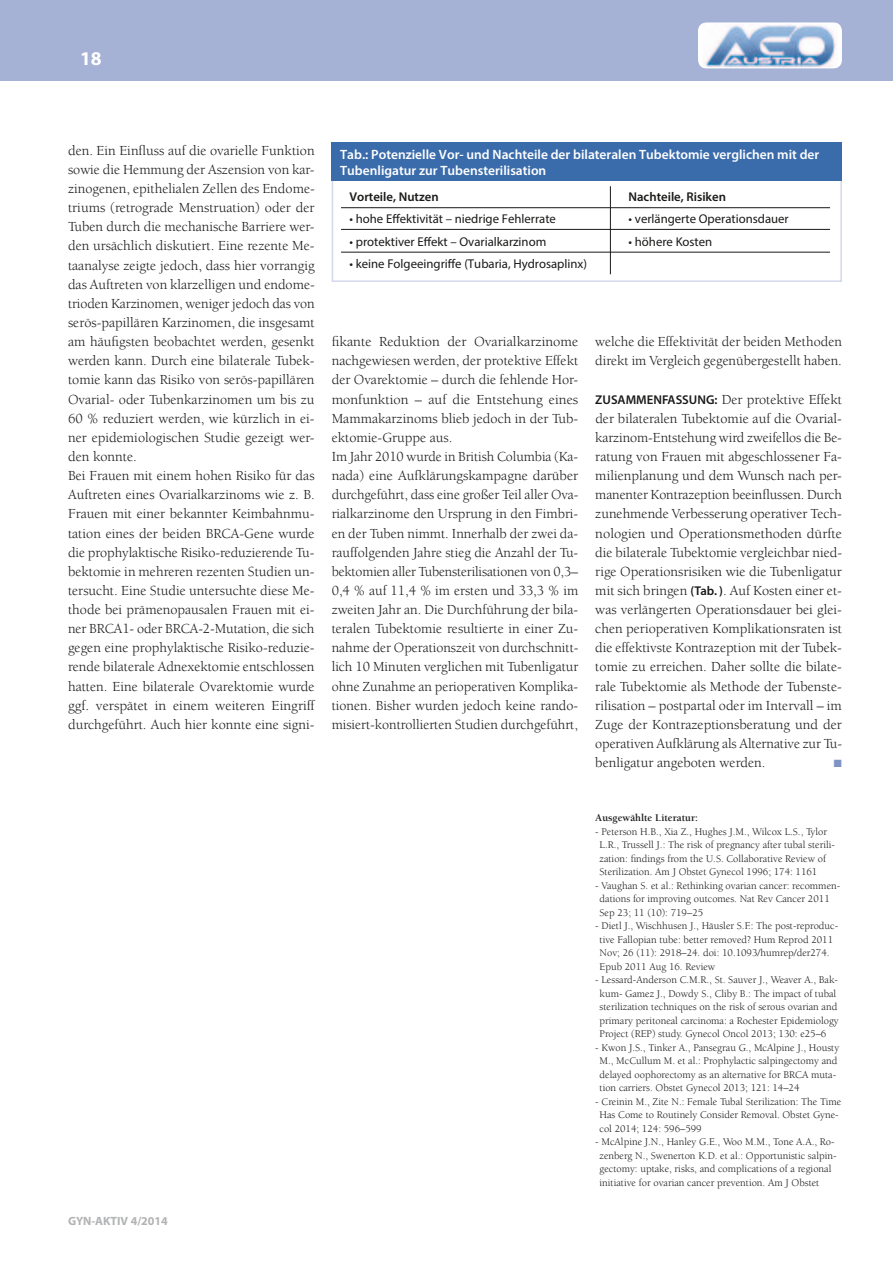
<style>
.page{position:relative;width:893px;height:1263px;background:#fff}
.page>*{position:absolute;margin:0;border:0;box-sizing:border-box;transform-origin:0 0}
.t1{font:700 19.5px "Myriad Pro";color:#fff}
.t2{font:14.25px/19.2px "Berkeley";color:#1a1918}
.t3{font:600 13.5px/16.2px "Myriad Pro";color:#fff}
.t4{font:12.75px "Myriad Pro";color:#1a1918}
.t5{font:600 12.75px "Myriad Pro";color:#1a1918}
.t6{font:700 12px "Myriad Pro";color:#b2b3b4}
.t7{font:10.5px/13.5px "Berkeley";color:#1a1918}
.t8{font:700 10.5px "Berkeley";color:#1a1918}
.t9{font:10.5px "Zapf Dingbats ITC";color:#7d94c4}
.s1{color:#b2b3b4}
.s2{font-family:"Myriad Pro";font-weight:600;font-size:12.75px}
</style>
<div class="page">
<div style="left:0;top:0;width:893px;height:81px;background:#a5b2d6"></div>
<div style="left:698px;top:22px;width:144px;height:46px;background:#fff;border-radius:9px"></div>
<img style="left:704px;top:25px;width:132px;height:42px">
<div style="left:332px;top:151px;width:510px;height:131px;border:2px solid #d3d8ec"></div>
<div style="left:332px;top:142px;width:510px;height:39px;background:#3a6cab"></div>
<hr style="left:341px;top:207px;width:489px;height:1px;background:#1a1918">
<hr style="left:341px;top:229px;width:489px;height:1px;background:#1a1918">
<hr style="left:341px;top:252px;width:489px;height:1px;background:#1a1918">
<hr style="left:610px;top:186px;width:1px;height:88px;background:#1a1918">
<h1 class="t1" style="left:80px;top:46px;width:26px">18<span class="s1">18</span></h1>
<p class="t2" style="left:68px;top:141px;width:248px">den. Ein Einfluss auf die ovarielle Funktion sowie die Hemmung der Aszension von kar&shy;zinogenen, epithelialen Zellen des Endome&shy;triums (retrograde Menstruation) oder der Tuben durch die mechanische Barriere wer&shy;den ursächlich diskutiert. Eine rezente Me&shy;taanalyse zeigte jedoch, dass hier vorrangig das Auftreten von klarzelligen und endome&shy;trioden Karzinomen, weniger jedoch das von serös-papillären Karzinomen, die insgesamt am häufigsten beobachtet werden, gesenkt werden kann. Durch eine bilaterale Tubek&shy;tomie kann das Risiko von serös-papillären Ovarial- oder Tubenkarzinomen um bis zu 60 % reduziert werden, wie kürzlich in ei&shy;ner epidemiologischen Studie gezeigt wer&shy;den konnte.<br>Bei Frauen mit einem hohen Risiko für das Auftreten eines Ovarialkarzinoms wie z. B.<br>Frauen mit einer bekannter Keimbahnmu&shy;tation eines der beiden BRCA-Gene wurde die prophylaktische Risiko-reduzierende Tu&shy;bektomie in mehreren rezenten Studien un&shy;tersucht. Eine Studie untersuchte diese Me&shy;thode bei prämenopausalen Frauen mit ei&shy;ner BRCA1- oder BRCA-2-Mutation, die sich gegen eine prophylaktische Risiko-reduzie&shy;rende bilaterale Adnexektomie entschlossen hatten. Eine bilaterale Ovarektomie wurde ggf. verspätet in einem weiteren Eingriff durchgeführt. Auch hier konnte eine signi-</p>
<p class="t3" style="left:340px;top:146px;width:481px">Tab.: Potenzielle Vor- und Nachteile der bilateralen Tubektomie verglichen mit der<br>Tubenligatur zur Tubensterilisation</p>
<p class="t5" style="left:350px;top:188px;width:91px">Vorteile, Nutzen</p>
<p class="t5" style="left:629px;top:188px;width:99px">Nachteile, Risiken</p>
<p class="t4" style="left:350px;top:211px;width:208px">• hohe Effektivität – niedrige Fehlerrate</p>
<p class="t4" style="left:629px;top:211px;width:162px">• verlängerte Operationsdauer</p>
<p class="t4" style="left:350px;top:233px;width:198px">• protektiver Effekt – Ovarialkarzinom</p>
<p class="t4" style="left:629px;top:233px;width:85px">• höhere Kosten</p>
<p class="t4" style="left:350px;top:256px;width:239px">• keine Folgeeingriffe (Tubaria, Hydrosaplinx)</p>
<p class="t2" style="left:332px;top:332px;width:248px">fikante Reduktion der Ovarialkarzinome nachgewiesen werden, der protektive Effekt der Ovarektomie – durch die fehlende Hor&shy;monfunktion – auf die Entstehung eines Mammakarzinoms blieb jedoch in der Tub&shy;ektomie-Gruppe aus.<br>Im Jahr 2010 wurde in British Columbia (Ka&shy;nada) eine Aufklärungskampagne darüber durchgeführt, dass eine großer Teil aller Ova&shy;rialkarzinome den Ursprung in den Fimbri&shy;en der Tuben nimmt. Innerhalb der zwei da&shy;rauffolgenden Jahre stieg die Anzahl der Tu&shy;bektomien aller Tubensterilisationen von 0,3– 0,4 % auf 11,4 % im ersten und 33,3 % im zweiten Jahr an. Die Durchführung der bila&shy;teralen Tubektomie resultierte in einer Zu&shy;nahme der Operationszeit von durchschnitt&shy;lich 10 Minuten verglichen mit Tubenligatur ohne Zunahme an perioperativen Komplika&shy;tionen. Bisher wurden jedoch keine rando&shy;misiert-kontrollierten Studien durchgeführt,</p>
<p class="t2" style="left:595px;top:332px;width:248px">welche die Effektivität der beiden Methoden direkt im Vergleich gegenübergestellt haben.</p>
<p class="t2" style="left:595px;top:390px;width:248px;text-align:justify"><span class="s2">ZUSAMMENFASSUNG:</span> Der protektive Effekt der bilateralen Tubektomie auf die Ovarial&shy;karzinom-Entstehung wird zweifellos die Be&shy;ratung von Frauen mit abgeschlossener Fa&shy;milienplanung und dem Wunsch nach per&shy;manenter Kontrazeption beeinflussen. Durch zunehmende Verbesserung operativer Tech&shy;nologien und Operationsmethoden dürfte die bilaterale Tubektomie vergleichbar nied&shy;rige Operationsrisiken wie die Tubenligatur mit sich bringen <span class="s2">(Tab. )</span>. Auf Kosten einer et&shy;was verlängerten Operationsdauer bei glei&shy;chen perioperativen Komplikationsraten ist die effektivste Kontrazeption mit der Tubek&shy;tomie zu erreichen. Daher sollte die bilate&shy;rale Tubektomie als Methode der Tubenste&shy;rilisation – postpartal oder im Intervall – im Zuge der Kontrazeptionsberatung und der operativen Aufklärung als Alternative zur Tu&shy;benligatur angeboten werden.</p>
<p class="t9" style="left:834px;top:759px;width:9px">■</p>
<p class="t6" style="left:68px;top:1213px;width:101px">GYN-AKTIV 4/2014</p>
<p class="t8" style="left:595px;top:812px;width:104px">Ausgewählte Literatur:</p>
<p class="t7" style="left:600px;top:825px;width:237px;text-indent:-4px">- Peterson H.B., Xia Z., Hughes J.M., Wilcox L.S., Tylor L.R., Trussell J.: The risk of pregnancy after tubal sterili&shy;zation: findings from the U.S. Collaborative Review of Sterilization. Am J Obstet Gynecol 1996; 174: 1161</p>
<p class="t7" style="left:600px;top:879px;width:242px;text-indent:-4px">- Vaughan S. et al.: Rethinking ovarian cancer: recommen&shy;dations for improving outcomes. Nat Rev Cancer 2011<br>Sep 23; 11 (10): 719–25</p>
<p class="t7" style="left:600px;top:919px;width:240px;text-indent:-4px">- Dietl J., Wischhusen J., Häusler S.F.: The post-reproduc&shy;tive Fallopian tube: better removed? Hum Reprod 2011<br>Nov; 26 (11): 2918–24. doi: 10.1093/humrep/der274.<br>Epub 2011 Aug 16. Review</p>
<p class="t7" style="left:600px;top:973px;width:241px;text-indent:-4px">- Lessard-Anderson C.M.R., St. Sauver J., Weaver A., Bak&shy;kum- Gamez J., Dowdy S., Cliby B.: The impact of tubal sterilization techniques on the risk of serous ovarian and primary peritoneal carcinoma: a Rochester Epidemiology Project (REP) study. Gynecol Oncol 2013; 130: e25–6</p>
<p class="t7" style="left:600px;top:1041px;width:241px;text-indent:-4px">- Kwon J.S., Tinker A., Pansegrau G., McAlpine J., Housty M., McCullum M. et al.: Prophylactic salpingectomy and delayed oophorectomy as an alternative for BRCA muta&shy;tion carriers. Obstet Gynecol 2013; 121: 14–24</p>
<p class="t7" style="left:600px;top:1095px;width:243px;text-indent:-4px">- Creinin M., Zite N.: Female Tubal Sterilization: The Time<br>Has Come to Routinely Consider Removal. Obstet Gyne&shy;col 2014; 124: 596–599</p>
<p class="t7" style="left:600px;top:1135px;width:238px;text-indent:-4px">- McAlpine J.N., Hanley G.E., Woo M.M., Tone A.A., Ro&shy;zenberg N., Swenerton K.D. et al.: Opportunistic salpin&shy;gectomy: uptake, risks, and complications of a regional initiative for ovarian cancer prevention. Am J Obstet</p>
</div>
